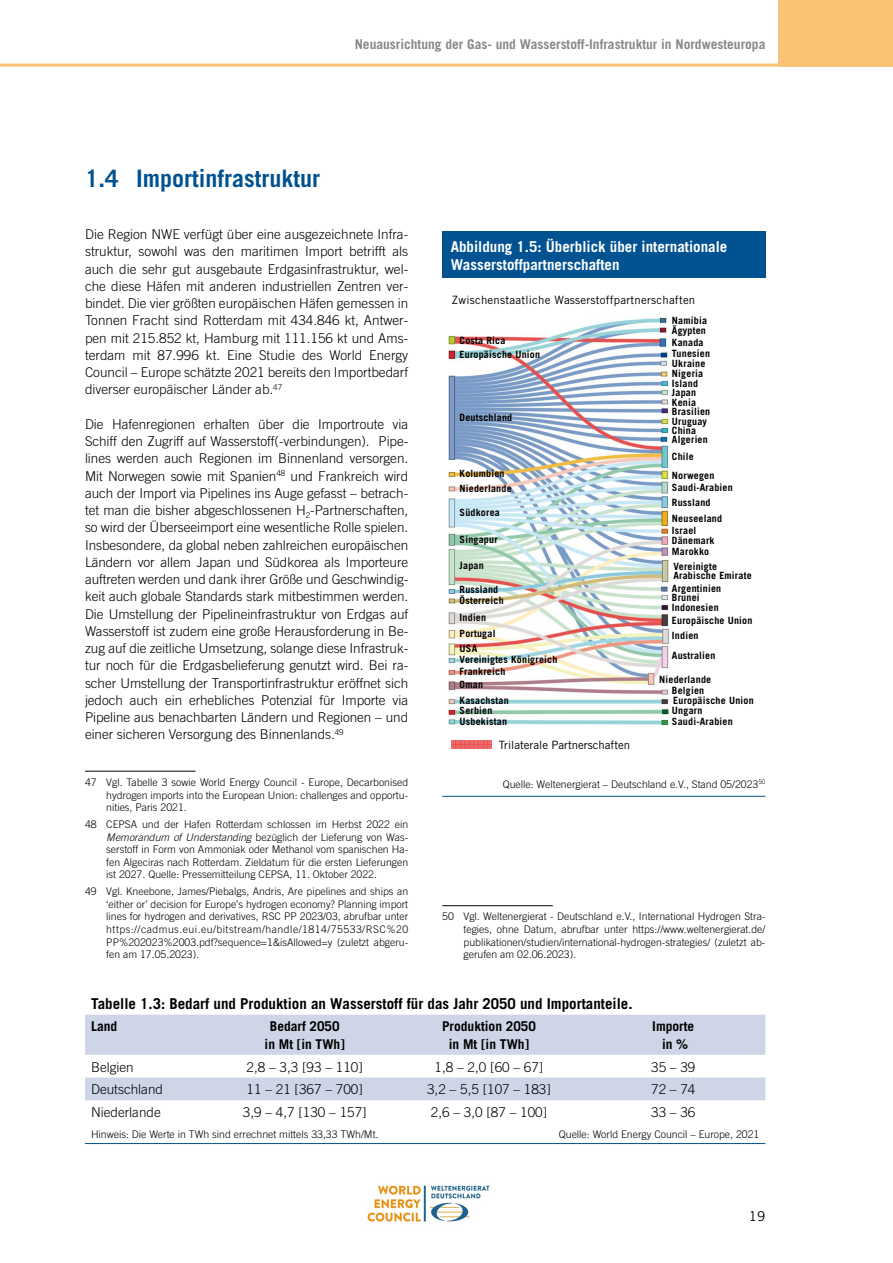
<style>
.page{position:relative;width:893px;height:1263px;background:#fff}
.page>*{position:absolute;margin:0;border:0;box-sizing:border-box;transform-origin:0 0}
.t1{font:700 24px "Trade Gothic LT";color:#005291}
.t2{font:700 15px "Trade Gothic LT";color:#000}
.t3{font:700 15px/18px "Trade Gothic LT";color:#fff}
.t4{font:300 13.5px/17.2px "Trade Gothic LT";color:#000;text-align:justify}
.t5{font:700 13.5px "Trade Gothic LT";color:#87888a}
.t6{font:700 13.5px/17.2px "Trade Gothic LT";color:#000;text-align:center}
.t7{font:13.5px "Trade Gothic LT";color:#000}
.t8{font:11.4px "Trade Gothic LT";letter-spacing:.02em;color:#000}
.t9{font:11.4px "Trade Gothic LT";color:#000}
.t10{font:300 10.5px/12.6px "Trade Gothic LT";color:#000;text-align:justify}
.t11{font:700 10.05px/11.1px "Trade Gothic LT";letter-spacing:.02em;color:#000}
.s1{font-style:italic}
</style>
<div class="page">
<div style="left:778px;top:0;width:115px;height:67px;background:#fac274"></div>
<hr style="left:0;top:64px;width:778px;height:3px;background:#fac274">
<img style="left:367px;top:1185px;width:123px;height:37px">
<hr style="left:85px;top:771px;width:111px;height:1px;background:#000">
<hr style="left:442px;top:905px;width:111px;height:1px;background:#000">
<svg style="left:85px;top:1015px;width:680px;height:85px;fill:#cdd5e7"></svg>
<hr style="left:85px;top:1143px;width:128px;height:1px;background:#005291">
<hr style="left:213px;top:1143px;width:184px;height:1px;background:#005291">
<hr style="left:397px;top:1143px;width:184px;height:1px;background:#005291">
<hr style="left:581px;top:1143px;width:184px;height:1px;background:#005291">
<div style="left:442px;top:232px;width:323px;height:47px;background:#005291"></div>
<hr style="left:442px;top:796px;width:323px;height:1px;background:#005291">
<img style="left:449px;top:317px;width:221px;height:409px">
<svg style="left:451px;top:740px;width:41px;height:9px"></svg>
<p class="t5" style="left:355px;top:36px;width:412px">Neuausrichtung der Gas- und Wasserstoff-Infrastruktur in Nordwesteuropa</p>
<h1 class="t1" style="left:85px;top:164px;width:237px">1.4 Importinfrastruktur</h1>
<p class="t4" style="left:85px;top:225px;width:325px">Die Region NWE verfügt über eine ausgezeichnete Infra&shy;struktur, sowohl was den maritimen Import betrifft als auch die sehr gut ausgebaute Erdgasinfrastruktur, wel&shy;che diese Häfen mit anderen industriellen Zentren ver&shy;bindet. Die vier größten europäischen Häfen gemessen in Tonnen Fracht sind Rotterdam mit 434.846 kt, Antwer&shy;pen mit 215.852 kt, Hamburg mit 111.156 kt und Ams&shy;terdam mit 87.996 kt. Eine Studie des World Energy Council – Europe schätzte 2021 bereits den Importbedarf diverser europäischer Länder ab.<sup>47</sup></p>
<p class="t4" style="left:85px;top:415px;width:325px">Die Hafenregionen erhalten über die Importroute via Schiff den Zugriff auf Wasserstoff(-verbindungen). Pipe&shy;lines werden auch Regionen im Binnenland versorgen.<br>Mit Norwegen sowie mit Spanien<sup>48</sup> und Frankreich wird auch der Import via Pipelines ins Auge gefasst – betrach&shy;tet man die bisher abgeschlossenen H<sub>2</sub>-Partnerschaften, so wird der Überseeimport eine wesentliche Rolle spielen.<br>Insbesondere, da global neben zahlreichen europäischen Ländern vor allem Japan und Südkorea als Importeure auftreten werden und dank ihrer Größe und Geschwindig&shy;keit auch globale Standards stark mitbestimmen werden.<br>Die Umstellung der Pipelineinfrastruktur von Erdgas auf Wasserstoff ist zudem eine große Herausforderung in Be&shy;zug auf die zeitliche Umsetzung, solange diese Infrastruk&shy;tur noch für die Erdgasbelieferung genutzt wird. Bei ra&shy;scher Umstellung der Transportinfrastruktur eröffnet sich jedoch auch ein erhebliches Potenzial für Importe via Pipeline aus benachbarten Ländern und Regionen – und einer sicheren Versorgung des Binnenlands.<sup>49</sup></p>
<p class="t10" style="left:106px;top:776px;width:303px;text-indent:-21px">47 Vgl. Tabelle 3 sowie World Energy Council - Europe, Decarbonised hydrogen imports into the European Union: challenges and opportu&shy;nities, Paris 2021.</p>
<p class="t10" style="left:106px;top:818px;width:303px;text-indent:-21px">48 CEPSA und der Hafen Rotterdam schlossen im Herbst 2022 ein <span class="s1">Memorandum of Understanding</span> bezüglich der Lieferung von Was&shy;serstoff in Form von Ammoniak oder Methanol vom spanischen Ha&shy;fen Algeciras nach Rotterdam. Zieldatum für die ersten Lieferungen ist 2027. Quelle: Pressemitteilung CEPSA, 11. Oktober 2022.</p>
<p class="t10" style="left:106px;top:885px;width:304px;text-indent:-21px">49 Vgl. Kneebone, James/Piebalgs, Andris, Are pipelines and ships an ‘either or’ decision for Europe’s hydrogen economy? Planning import lines for hydrogen and derivatives, RSC PP 2023/03, abrufbar unter https://cadmus.eui.eu/bitstream/handle/1814/75533/RSC%20<br>PP%202023%2003.pdf?sequence=1&amp;isAllowed=y (zuletzt abgeru&shy;fen am 17.05.2023).</p>
<p class="t3" style="left:451px;top:238px;width:278px">Abbildung 1.5: Überblick über internationale<br>Wasserstoffpartnerschaften</p>
<p class="t8" style="left:452px;top:293px;width:245px">Zwischenstaatliche Wasserstoffpartnerschaften</p>
<p class="t11" style="left:460px;top:335px;width:47px">Costa Rica</p>
<p class="t11" style="left:460px;top:348px;width:82px">Europäische Union</p>
<p class="t11" style="left:460px;top:411px;width:54px">Deutschland</p>
<p class="t11" style="left:460px;top:466px;width:54px;line-height:15.1px">Kolumbien<br>Niederlande</p>
<p class="t11" style="left:460px;top:506px;width:42px">Südkorea</p>
<p class="t11" style="left:460px;top:534px;width:40px">Singapur</p>
<p class="t11" style="left:460px;top:560px;width:26px">Japan</p>
<p class="t11" style="left:460px;top:584px;width:46px">Russland<br>Österreich</p>
<p class="t11" style="left:460px;top:609px;width:37px;line-height:16.2px">Indien<br>Portugal</p>
<p class="t11" style="left:460px;top:643px;width:99px">USA<br>Vereinigtes Königreich<br>Frankreich</p>
<p class="t11" style="left:460px;top:676px;width:51px;line-height:15.6px">Oman<br>Kasachstan</p>
<p class="t11" style="left:460px;top:705px;width:49px;line-height:10.5px">Serbien<br>Usbekistan</p>
<p class="t11" style="left:672px;top:314px;width:37px">Namibia</p>
<p class="t11" style="left:672px;top:325px;width:36px">Ägypten</p>
<p class="t11" style="left:672px;top:337px;width:40px">Kanada<br>Tunesien</p>
<p class="t11" style="left:672px;top:358px;width:35px;line-height:9.9px">Ukraine<br>Nigeria</p>
<p class="t11" style="left:672px;top:377px;width:28px">Island</p>
<p class="t11" style="left:672px;top:386px;width:26px">Japan</p>
<p class="t11" style="left:672px;top:398px;width:40px;line-height:9.3px">Kenia<br>Brasilien</p>
<p class="t11" style="left:672px;top:415px;width:37px">Uruguay</p>
<p class="t11" style="left:672px;top:426px;width:37px;line-height:9.1px">China<br>Algerien</p>
<p class="t11" style="left:672px;top:448px;width:44px;line-height:18.1px">Chile<br>Norwegen</p>
<p class="t11" style="left:672px;top:480px;width:62px;line-height:14.9px">Saudi-Arabien<br>Russland</p>
<p class="t11" style="left:672px;top:512px;width:52px;line-height:12px">Neuseeland<br>Israel</p>
<p class="t11" style="left:672px;top:546px;width:39px">Marokko</p>
<p class="t11" style="left:672px;top:535px;width:44px">Dänemark</p>
<p class="t11" style="left:672px;top:582px;width:51px">Argentinien</p>
<p class="t11" style="left:673px;top:561px;width:80px;line-height:9.6px">Vereinigte<br>Arabische Emirate</p>
<p class="t11" style="left:672px;top:593px;width:48px;line-height:9.6px">Brunei<br>Indonesien</p>
<p class="t11" style="left:672px;top:612px;width:82px;line-height:15.8px">Europäische Union<br>Indien</p>
<p class="t11" style="left:672px;top:650px;width:45px">Australien</p>
<p class="t11" style="left:659px;top:673px;width:54px">Niederlande</p>
<p class="t11" style="left:672px;top:704px;width:32px">Ungarn</p>
<p class="t11" style="left:672px;top:684px;width:34px">Belgien</p>
<p class="t11" style="left:672px;top:716px;width:62px">Saudi-Arabien</p>
<p class="t11" style="left:673px;top:695px;width:82px">Europäische Union</p>
<p class="t9" style="left:499px;top:738px;width:133px">Trilaterale Partnerschaften</p>
<p class="t10" style="left:503px;top:778px;width:264px">Quelle: Weltenergierat – Deutschland e.V., Stand 05/2023<sup>50</sup></p>
<p class="t10" style="left:463px;top:910px;width:303px;text-indent:-21px">50 Vgl. Weltenergierat - Deutschland e.V., International Hydrogen Stra&shy;tegies, ohne Datum, abrufbar unter https://www.weltenergierat.de/ publikationen/studien/international-hydrogen-strategies/ (zuletzt ab&shy;gerufen am 02.06.2023).</p>
<p class="t2" style="left:91px;top:994px;width:543px">Tabelle 1.3: Bedarf und Produktion an Wasserstoff für das Jahr 2050 und Importanteile.</p>
<p class="t6" style="left:91px;top:1018px;width:28px">Land</p>
<p class="t6" style="left:265px;top:1018px;width:82px">Bedarf 2050 in Mt [in TWh]</p>
<p class="t6" style="left:442px;top:1018px;width:95px">Produktion 2050 in Mt [in TWh]</p>
<p class="t6" style="left:652px;top:1018px;width:43px">Importe in %</p>
<p class="t4" style="left:91px;top:1058px;width:44px">Belgien</p>
<p class="t4" style="left:247px;top:1058px;width:118px">2,8 – 3,3 [93 – 110]</p>
<p class="t4" style="left:435px;top:1058px;width:110px">1,8 – 2,0 [60 – 67]</p>
<p class="t4" style="left:651px;top:1058px;width:46px">35 – 39</p>
<p class="t4" style="left:91px;top:1081px;width:74px">Deutschland</p>
<p class="t4" style="left:247px;top:1081px;width:118px">11 – 21 [367 – 700]</p>
<p class="t4" style="left:427px;top:1081px;width:125px">3,2 – 5,5 [107 – 183]</p>
<p class="t4" style="left:651px;top:1081px;width:46px">72 – 74</p>
<p class="t4" style="left:91px;top:1103px;width:71px">Niederlande</p>
<p class="t4" style="left:243px;top:1103px;width:125px">3,9 – 4,7 [130 – 157]</p>
<p class="t4" style="left:431px;top:1103px;width:118px">2,6 – 3,0 [87 – 100]</p>
<p class="t4" style="left:651px;top:1103px;width:46px">33 – 36</p>
<p class="t10" style="left:91px;top:1127px;width:289px">Hinweis: Die Werte in TWh sind errechnet mittels 33,33 TWh/Mt.</p>
<p class="t10" style="left:559px;top:1127px;width:202px">Quelle: World Energy Council – Europe, 2021</p>
<p class="t7" style="left:749px;top:1208px;width:18px">19</p>
</div>
